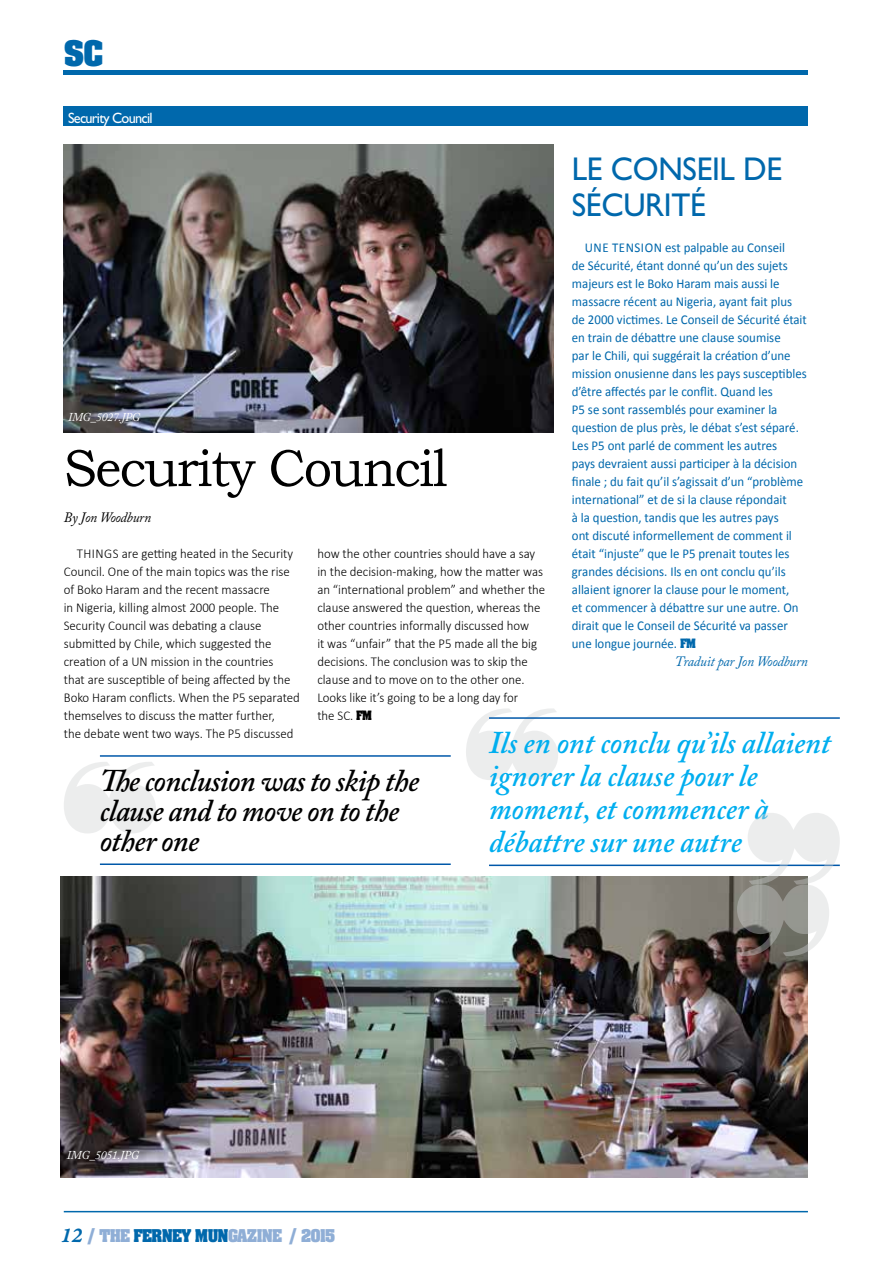
<style>
.page{position:relative;width:893px;height:1263px;background:#fff}
.page>*{position:absolute;margin:0;border:0;box-sizing:border-box;transform-origin:0 0}
.t1{font:52.5px "Bookman Old Style";letter-spacing:-.03em;color:#000;scale:.95 1}
.t2{font:33px/36px "Gill Sans Std";letter-spacing:-.01em;color:#0068ac;scale:.95 1}
.t3{font:italic 600 31.5px/33px "Adobe Caslon Pro";color:#00aeef;scale:.95 1}
.t4{font:italic 600 31.5px/30px "Adobe Caslon Pro";letter-spacing:-.02em;color:#000;scale:.95 1}
.t5{font:700 30px "Aachen Std";color:#0068ac;scale:.95 1}
.t6{font:700 15px "Aachen Std";letter-spacing:-.05em;color:#8faed6;scale:.95 1}
.t7{font:15px "Gill Sans Std";letter-spacing:-.05em;color:#fff;scale:.95 1}
.t8{font:italic 14.25px "Adobe Caslon Pro";letter-spacing:-.01em;color:#0068ac;scale:.95 1}
.t9{font:italic 14.25px "Adobe Caslon Pro";letter-spacing:-.01em;color:#000;scale:.95 1}
.t10{font:13.5px/18px "Calibri";color:#0068ac;scale:.95 1}
.t11{font:300 13.5px/18px "Calibri";color:#000;scale:.95 1}
.t12{font:italic 12px "Adobe Caslon Pro";letter-spacing:-.01em;color:#fff;scale:.95 1}
.s1{font-family:"Aachen Std";font-weight:700;font-size:10.95px}
.s2{font-family:"Garamond Premr Pro Smbd It Capt";font-weight:400;font-size:22.5px;color:#0068ac}
.s3{color:#0068ac}
</style>
<div class="page">
<hr style="left:64px;top:1211px;width:744px;height:1px;background:#0068ac">
<hr style="left:64px;top:71px;width:744px;height:4px;background:#0068ac">
<svg style="left:64px;top:762px;width:92px;height:71px"></svg>
<svg style="left:466px;top:708px;width:92px;height:72px"></svg>
<div style="left:64px;top:106px;width:744px;height:20px;background:#0068ac"></div>
<img style="left:64px;top:144px;width:490px;height:288px">
<img style="left:61px;top:876px;width:747px;height:302px">
<hr style="left:100px;top:755px;width:351px;height:2px;background:#0058a9">
<hr style="left:100px;top:863px;width:351px;height:2px;background:#0058a9">
<hr style="left:489px;top:717px;width:351px;height:2px;background:#0058a9">
<hr style="left:489px;top:864px;width:351px;height:2px;background:#0058a9">
<svg style="left:737px;top:813px;width:103px;height:143px"></svg>
<h3 class="t5" style="left:64px;top:31px;width:43px">SC</h3>
<p class="t7" style="left:68px;top:109px;width:91px">Security Council</p>
<h2 class="t2" style="left:572px;top:151px;width:223px">LE CONSEIL DE<br>SÉCURITÉ</h2>
<p class="t10" style="left:572px;top:239px;width:249px;text-indent:13px">UNE TENSION est palpable au Conseil<br>de Sécurité, étant donné qu’un des sujets majeurs est le Boko Haram mais aussi le massacre récent au Nigeria, ayant fait plus de 2000 victimes. Le Conseil de Sécurité était en train de débattre une clause soumise<br>par le Chili, qui suggérait la création d’une mission onusienne dans les pays susceptibles d’être affectés par le conflit. Quand les<br>P5 se sont rassemblés pour examiner la question de plus près, le débat s’est séparé.<br>Les P5 ont parlé de comment les autres<br>pays devraient aussi participer à la décision finale ; du fait qu’il s’agissait d’un “problème international” et de si la clause répondait<br>à la question, tandis que les autres pays<br>ont discuté informellement de comment il était “injuste” que le P5 prenait toutes les grandes décisions. Ils en ont conclu qu’ils allaient ignorer la clause pour le moment,<br>et commencer à débattre sur une autre. On dirait que le Conseil de Sécurité va passer une longue journée. <span class="s1">FM</span></p>
<p class="t8" style="left:675px;top:652px;width:142px">Traduit par Jon Woodburn</p>
<p class="t12" style="left:68px;top:410px;width:77px">IMG_5027.JPG</p>
<h1 class="t1" style="left:64px;top:434px;width:405px">Security Council</h1>
<p class="t9" style="left:64px;top:509px;width:93px">By Jon Woodburn</p>
<p class="t11" style="left:64px;top:544px;width:250px;text-indent:13px">THINGS are getting heated in the Security Council. One of the main topics was the rise of Boko Haram and the recent massacre<br>in Nigeria, killing almost 2000 people. The Security Council was debating a clause submitted by Chile, which suggested the creation of a UN mission in the countries<br>that are susceptible of being affected by the Boko Haram conflicts. When the P5 separated themselves to discuss the matter further,<br>the debate went two ways. The P5 discussed</p>
<p class="t11" style="left:317px;top:544px;width:241px">how the other countries should have a say in the decision-making, how the matter was an “international problem” and whether the clause answered the question, whereas the other countries informally discussed how<br>it was “unfair” that the P5 made all the big decisions. The conclusion was to skip the clause and to move on to the other one.<br>Looks like it’s going to be a long day for<br>the SC. <span class="s1">FM</span></p>
<h3 class="t3" style="left:489px;top:725px;width:361px">Ils en ont conclu qu’ils allaient ignorer la clause pour le moment, et commencer à débattre sur une autre</h3>
<h3 class="t4" style="left:100px;top:765px;width:337px">The conclusion was to skip the clause and to move on to the other one</h3>
<p class="t12" style="left:67px;top:1148px;width:77px">IMG_5051.JPG</p>
<p class="t6" style="left:61px;top:1225px;width:290px"><span class="s2">12</span> / THE <span class="s3">FERNEY MUN</span>GAZINE / 2015</p>
</div>
